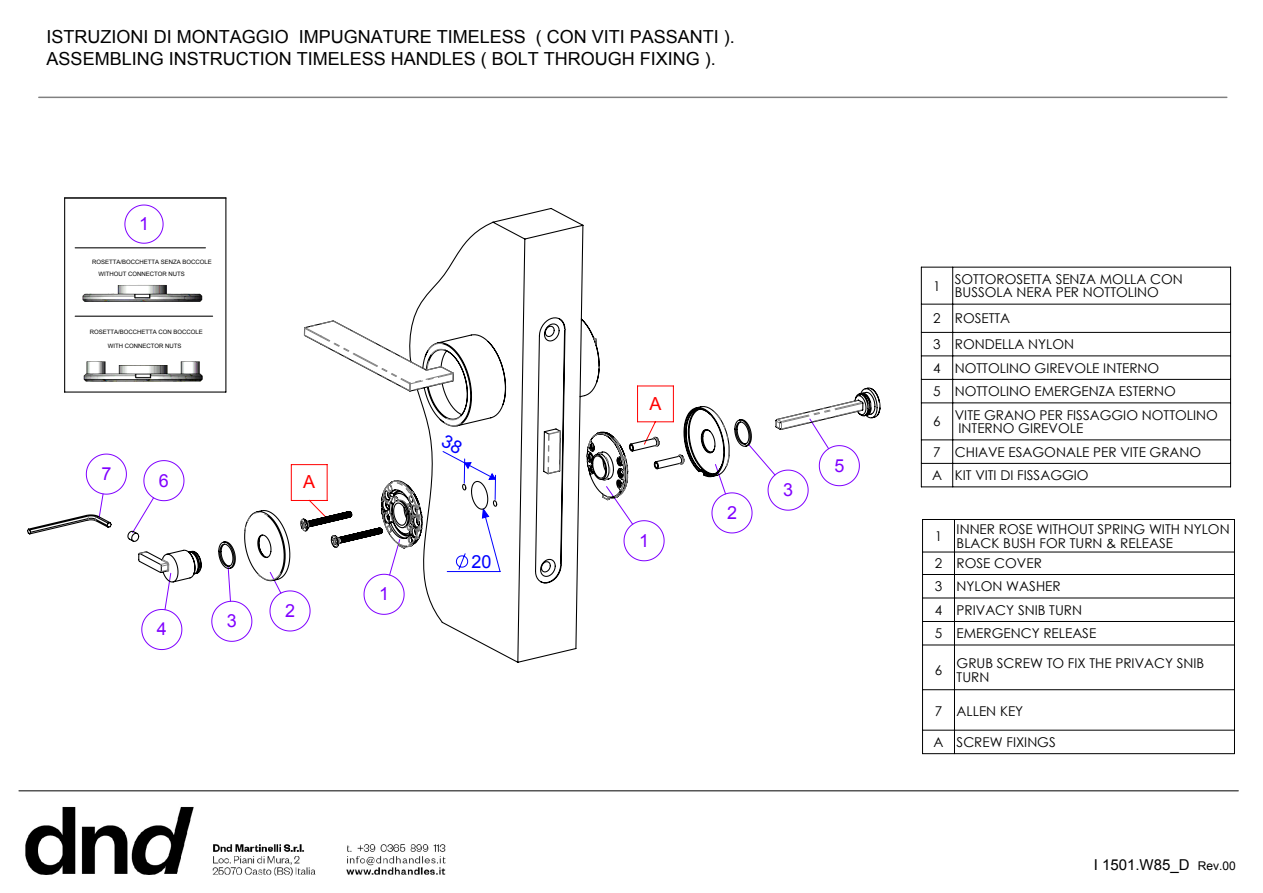
<style>
.page{position:relative;width:1263px;height:893px;background:#fff}
.page>*{position:absolute;margin:0;border:0;box-sizing:border-box;transform-origin:0 0}
.t1{font:18px/22.2px "Arial";color:#000}
.t2{font:18px "Arial";color:#8000ff}
.t3{font:18px "Arial";color:#00f}
.t4{font:18px "Arial";color:#f00}
.t5{font:15px "Arial";color:#000}
.t6{font:13.5px/13.5px "Century Gothic";color:#000}
.t7{font:6px/11.9px "Arial";color:#000}
.s1{font-size:12px}
</style>
<div class="page">
<hr style="left:921px;top:267px;width:1px;height:220px;background:#000">
<hr style="left:921px;top:487px;width:309px;height:1px;background:#000">
<hr style="left:1230px;top:267px;width:1px;height:220px;background:#000">
<hr style="left:921px;top:267px;width:309px;height:1px;background:#000">
<hr style="left:952px;top:267px;width:1px;height:220px;background:#000">
<hr style="left:921px;top:304px;width:309px;height:1px;background:#000">
<hr style="left:921px;top:332px;width:309px;height:1px;background:#000">
<hr style="left:921px;top:356px;width:309px;height:1px;background:#000">
<hr style="left:921px;top:379px;width:309px;height:1px;background:#000">
<hr style="left:921px;top:403px;width:309px;height:1px;background:#000">
<hr style="left:921px;top:440px;width:309px;height:1px;background:#000">
<hr style="left:921px;top:463px;width:309px;height:1px;background:#000">
<hr style="left:922px;top:519px;width:1px;height:235px;background:#000">
<hr style="left:922px;top:753px;width:312px;height:1px;background:#000">
<hr style="left:1234px;top:519px;width:1px;height:235px;background:#000">
<hr style="left:922px;top:519px;width:312px;height:1px;background:#000">
<hr style="left:954px;top:519px;width:1px;height:235px;background:#000">
<hr style="left:922px;top:552px;width:312px;height:1px;background:#000">
<hr style="left:922px;top:574px;width:312px;height:1px;background:#000">
<hr style="left:922px;top:598px;width:312px;height:1px;background:#000">
<hr style="left:922px;top:621px;width:312px;height:1px;background:#000">
<hr style="left:922px;top:645px;width:312px;height:1px;background:#000">
<hr style="left:922px;top:689px;width:312px;height:1px;background:#000">
<hr style="left:922px;top:730px;width:312px;height:1px;background:#000">
<hr style="left:19px;top:791px;width:1219px;height:1px;background:#000">
<hr style="left:64px;top:198px;width:1px;height:194px;background:#000">
<hr style="left:225px;top:198px;width:1px;height:194px;background:#000">
<hr style="left:65px;top:197px;width:161px;height:2px;background:#000">
<hr style="left:39px;top:97px;width:1188px;height:1px;background:#808080">
<svg style="left:447px;top:790px;width:297px;height:2px"></svg>
<svg style="left:27px;top:207px;width:854px;height:456px"></svg>
<svg style="left:652px;top:437px;width:7px;height:10px"></svg>
<svg style="left:677px;top:455px;width:7px;height:9px"></svg>
<svg style="left:332px;top:535px;width:8px;height:13px"></svg>
<svg style="left:301px;top:519px;width:8px;height:12px"></svg>
<svg style="left:593px;top:337px;width:4px;height:8px"></svg>
<svg style="left:443px;top:415px;width:19px;height:11px"></svg>
<svg style="left:304px;top:320px;width:150px;height:72px"></svg>
<svg style="left:87px;top:515px;width:10px;height:6px"></svg>
<svg style="left:776px;top:400px;width:96px;height:30px"></svg>
<svg style="left:139px;top:551px;width:8px;height:3px"></svg>
<svg style="left:160px;top:559px;width:9px;height:13px"></svg>
<svg style="left:257px;top:572px;width:24px;height:9px"></svg>
<svg style="left:244px;top:512px;width:24px;height:19px"></svg>
<svg style="left:713px;top:410px;width:16px;height:57px"></svg>
<svg style="left:381px;top:481px;width:42px;height:68px"></svg>
<svg style="left:587px;top:433px;width:41px;height:67px"></svg>
<svg style="left:547px;top:431px;width:14px;height:43px"></svg>
<img style="left:79px;top:280px;width:125px;height:29px">
<img style="left:82px;top:357px;width:123px;height:29px">
<img style="left:25px;top:807px;width:421px;height:69px">
<svg style="left:441px;top:434px;width:55px;height:66px"></svg>
<h1 class="t1" style="left:47px;top:25px;width:690px">ISTRUZIONI DI MONTAGGIO IMPUGNATURE TIMELESS ( CON VITI PASSANTI ).<br>ASSEMBLING INSTRUCTION TIMELESS HANDLES ( BOLT THROUGH FIXING ).</h1>
<h1 class="t2" style="left:139px;top:214px;width:11px">1</h1>
<p class="t7" style="left:99px;top:256px;width:115px;text-indent:-6px">ROSETTA/BOCCHETTA SENZA BOCCOLE<br>WITHOUT CONNECTOR NUTS</p>
<p class="t7" style="left:90px;top:326px;width:114px">ROSETTA/BOCCHETTA CON BOCCOLE</p>
<p class="t7" style="left:108px;top:340px;width:75px">WITH CONNECTOR NUTS</p>
<h1 class="t2" style="left:101px;top:464px;width:11px">7</h1>
<h1 class="t2" style="left:159px;top:470px;width:11px">6</h1>
<h1 class="t2" style="left:157px;top:619px;width:11px">4</h1>
<h1 class="t2" style="left:227px;top:611px;width:11px">3</h1>
<h1 class="t4" style="left:303px;top:472px;width:13px">A</h1>
<h1 class="t2" style="left:285px;top:600px;width:11px">2</h1>
<h1 class="t2" style="left:379px;top:584px;width:12px">1</h1>
<h1 class="t3" style="left:471px;top:551px;width:21px">20</h1>
<h1 class="t4" style="left:649px;top:393px;width:13px">A</h1>
<h1 class="t2" style="left:639px;top:530px;width:11px">1</h1>
<h1 class="t2" style="left:727px;top:502px;width:11px">2</h1>
<h1 class="t2" style="left:783px;top:480px;width:12px">3</h1>
<h1 class="t2" style="left:834px;top:455px;width:11px">5</h1>
<p class="t6" style="left:933px;top:279px;width:9px">1</p>
<p class="t6" style="left:955px;top:272px;width:230px">SOTTOROSETTA SENZA MOLLA CON<br>BUSSOLA NERA PER NOTTOLINO</p>
<p class="t6" style="left:933px;top:305px;width:142px;line-height:26px">2 ROSETTA<br>3 RONDELLA NYLON</p>
<p class="t6" style="left:933px;top:356px;width:244px;line-height:23.5px">4 NOTTOLINO GIREVOLE INTERNO<br>5 NOTTOLINO EMERGENZA ESTERNO</p>
<p class="t6" style="left:933px;top:414px;width:9px">6</p>
<p class="t6" style="left:955px;top:408px;width:264px">VITE GRANO PER FISSAGGIO NOTTOLINO<br>INTERNO GIREVOLE</p>
<p class="t6" style="left:932px;top:440px;width:271px;line-height:23.5px">7 CHIAVE ESAGONALE PER VITE GRANO<br>A KIT VITI DI FISSAGGIO</p>
<p class="t6" style="left:935px;top:529px;width:9px">1</p>
<p class="t6" style="left:956px;top:522px;width:275px">INNER ROSE WITHOUT SPRING WITH NYLON<br>BLACK BUSH FOR TURN &amp; RELEASE</p>
<p class="t6" style="left:935px;top:551px;width:163px;line-height:23.2px">2 ROSE COVER<br>3 NYLON WASHER<br>4 PRIVACY SNIB TURN<br>5 EMERGENCY RELEASE</p>
<p class="t6" style="left:935px;top:663px;width:9px">6</p>
<p class="t6" style="left:956px;top:656px;width:249px">GRUB SCREW TO FIX THE PRIVACY SNIB<br>TURN</p>
<p class="t6" style="left:935px;top:704px;width:90px">7 ALLEN KEY</p>
<p class="t6" style="left:933px;top:735px;width:124px">A SCREW FIXINGS</p>
<p class="t5" style="left:1094px;top:856px;width:144px">I 1501.W85_D <span class="s1">Rev.00</span></p>
</div>
